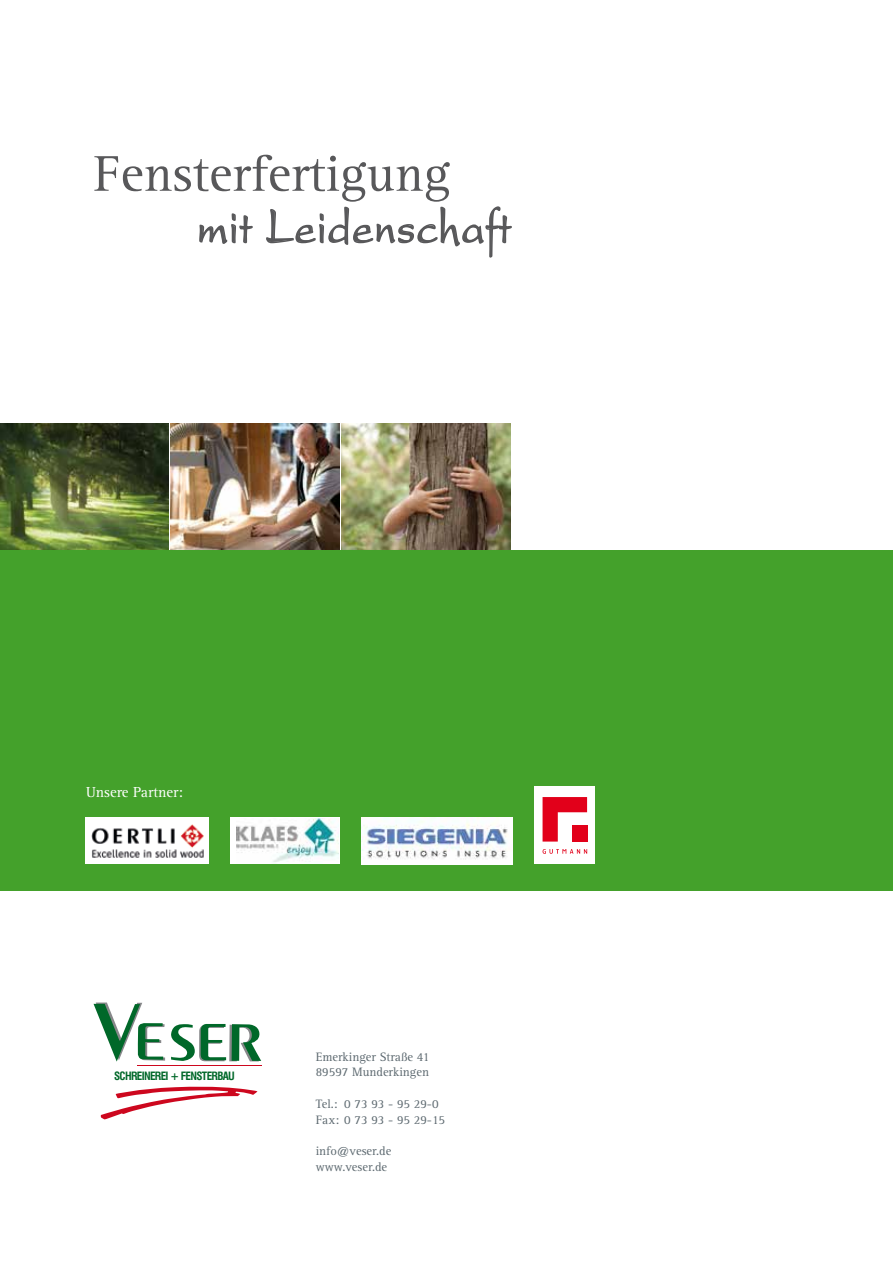
<style>
.page{position:relative;width:893px;height:1263px;background:#fff}
.page>*{position:absolute;margin:0;border:0;box-sizing:border-box;transform-origin:0 0}
.t1{font:52.5px "President Plain";letter-spacing:.03em;color:#58585a;scale:.8 1}
.t2{font:51.9px "Rotis Serif";color:#58585a}
.t3{font:15px "Rotis Serif";color:#fff}
.t4{font:12.6px/15.8px "Rotis Serif";color:#5d6970}
.t5{font:700 condensed 11.25px "Swiss 721 BT";letter-spacing:-.06em;color:#006829}
</style>
<div class="page">
<img style="left:0;top:423px;width:169px;height:127px">
<img style="left:171px;top:423px;width:169px;height:127px">
<img style="left:342px;top:423px;width:168px;height:127px">
<div style="left:0;top:550px;width:893px;height:340px;background:#44a12b"></div>
<div style="left:534px;top:786px;width:61px;height:78px;background:#fff"></div>
<svg style="left:94px;top:1002px;width:167px;height:59px"></svg>
<hr style="left:137px;top:1065px;width:125px;height:1px;background:#cd071e">
<svg style="left:101px;top:1086px;width:156px;height:33px"></svg>
<svg style="left:199px;top:213px;width:54px;height:31px"></svg>
<svg style="left:266px;top:206px;width:246px;height:52px"></svg>
<div style="left:231px;top:818px;width:109px;height:46px;background:#fff"></div>
<img style="left:236px;top:819px;width:102px;height:44px">
<img style="left:362px;top:818px;width:151px;height:46px">
<div style="left:86px;top:818px;width:123px;height:46px;background:#fff"></div>
<img style="left:91px;top:824px;width:113px;height:34px">
<svg style="left:543px;top:849px;width:44px;height:5px"></svg>
<svg style="left:543px;top:797px;width:44px;height:44px"></svg>
<div style="left:572px;top:825px;width:15px;height:16px;background:#e2001a"></div>
<h2 class="t2" style="left:94px;top:144px;width:358px">Fensterfertigung</h2>
<h1 class="t1" style="left:197px;top:197px;width:393px">mit Leidenschaft</h1>
<p class="t3" style="left:86px;top:783px;width:98px">Unsere Partner:</p>
<p class="t5" style="left:114px;top:1069px;width:122px">SCHREINEREI + FENSTERBAU</p>
<p class="t4" style="left:316px;top:1049px;width:115px">Emerkinger Straße 41<br>89597 Munderkingen</p>
<p class="t4" style="left:316px;top:1096px;width:131px">Tel.: 0 73 93 - 95 29-0<br>Fax: 0 73 93 - 95 29-15</p>
<p class="t4" style="left:316px;top:1143px;width:77px">info@veser.de www.veser.de</p>
</div>
